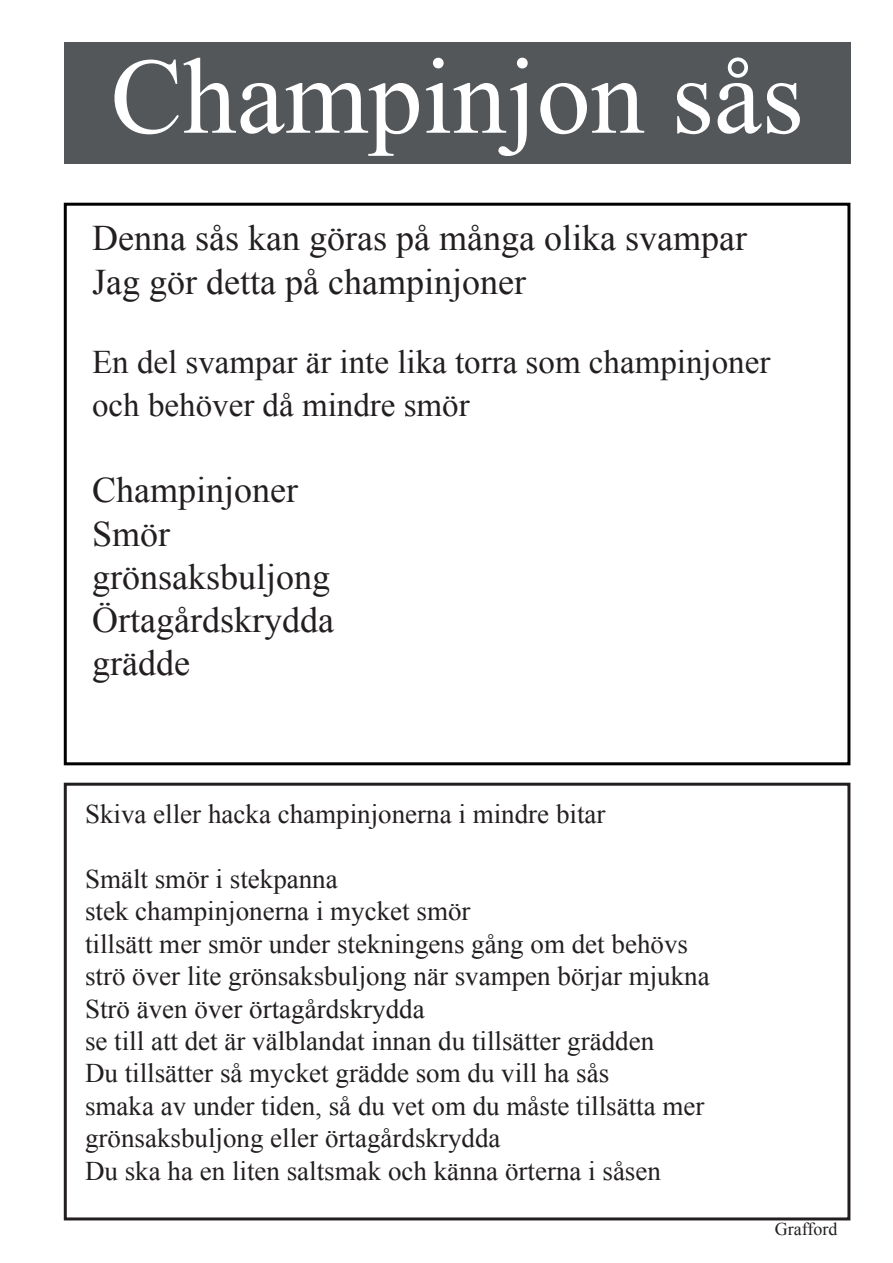
<style>
.page{position:relative;width:893px;height:1263px;background:#fff}
.page>*{position:absolute;margin:0;border:0;box-sizing:border-box;transform-origin:0 0}
.t1{font:108px "Times New Roman";color:#fff}
.t2{font:36px "Times New Roman";color:#231f20}
.t3{font:33px "Times New Roman";color:#231f20}
.t4{font:27px "Times New Roman";color:#231f20}
.t5{font:18px "Times New Roman";color:#231f20}
</style>
<div class="page">
<div style="left:64px;top:43px;width:786px;height:121px;background:#54575a"></div>
<div style="left:64px;top:203px;width:786px;height:562px;border:3px solid #000"></div>
<div style="left:64px;top:783px;width:786px;height:437px;border:3px solid #231f20"></div>
<p class="t1" style="left:111px;top:24px;width:695px">Champinjon sås</p>
<p class="t2" style="left:92px;top:214px;width:656px">Denna sås kan göras på många olika svampar</p>
<p class="t2" style="left:92px;top:257px;width:435px">Jag gör detta på champinjoner</p>
<p class="t3" style="left:92px;top:339px;width:680px">En del svampar är inte lika torra som champinjoner</p>
<p class="t3" style="left:92px;top:383px;width:379px">och behöver då mindre smör</p>
<p class="t2" style="left:92px;top:466px;width:207px">Champinjoner</p>
<p class="t2" style="left:92px;top:509px;width:80px">Smör</p>
<p class="t2" style="left:92px;top:552px;width:239px">grönsaksbuljong</p>
<p class="t2" style="left:92px;top:596px;width:243px">Örtagårdskrydda</p>
<p class="t2" style="left:92px;top:639px;width:99px">grädde</p>
<p class="t4" style="left:85px;top:796px;width:522px">Skiva eller hacka champinjonerna i mindre bitar</p>
<p class="t4" style="left:85px;top:861px;width:254px">Smält smör i stekpanna</p>
<p class="t4" style="left:85px;top:893px;width:387px">stek champinjonerna i mycket smör</p>
<p class="t4" style="left:85px;top:925px;width:604px">tillsätt mer smör under stekningens gång om det behövs</p>
<p class="t4" style="left:85px;top:958px;width:626px">strö över lite grönsaksbuljong när svampen börjar mjukna</p>
<p class="t4" style="left:85px;top:990px;width:341px">Strö även över örtagårdskrydda</p>
<p class="t4" style="left:85px;top:1023px;width:571px">se till att det är välblandat innan du tillsätter grädden</p>
<p class="t4" style="left:85px;top:1055px;width:526px">Du tillsätter så mycket grädde som du vill ha sås</p>
<p class="t4" style="left:85px;top:1087px;width:621px">smaka av under tiden, så du vet om du måste tillsätta mer</p>
<p class="t4" style="left:85px;top:1120px;width:417px">grönsaksbuljong eller örtagårdskrydda</p>
<p class="t4" style="left:85px;top:1152px;width:577px">Du ska ha en liten saltsmak och känna örterna i såsen</p>
<p class="t5" style="left:775px;top:1217px;width:64px">Grafford</p>
</div>
